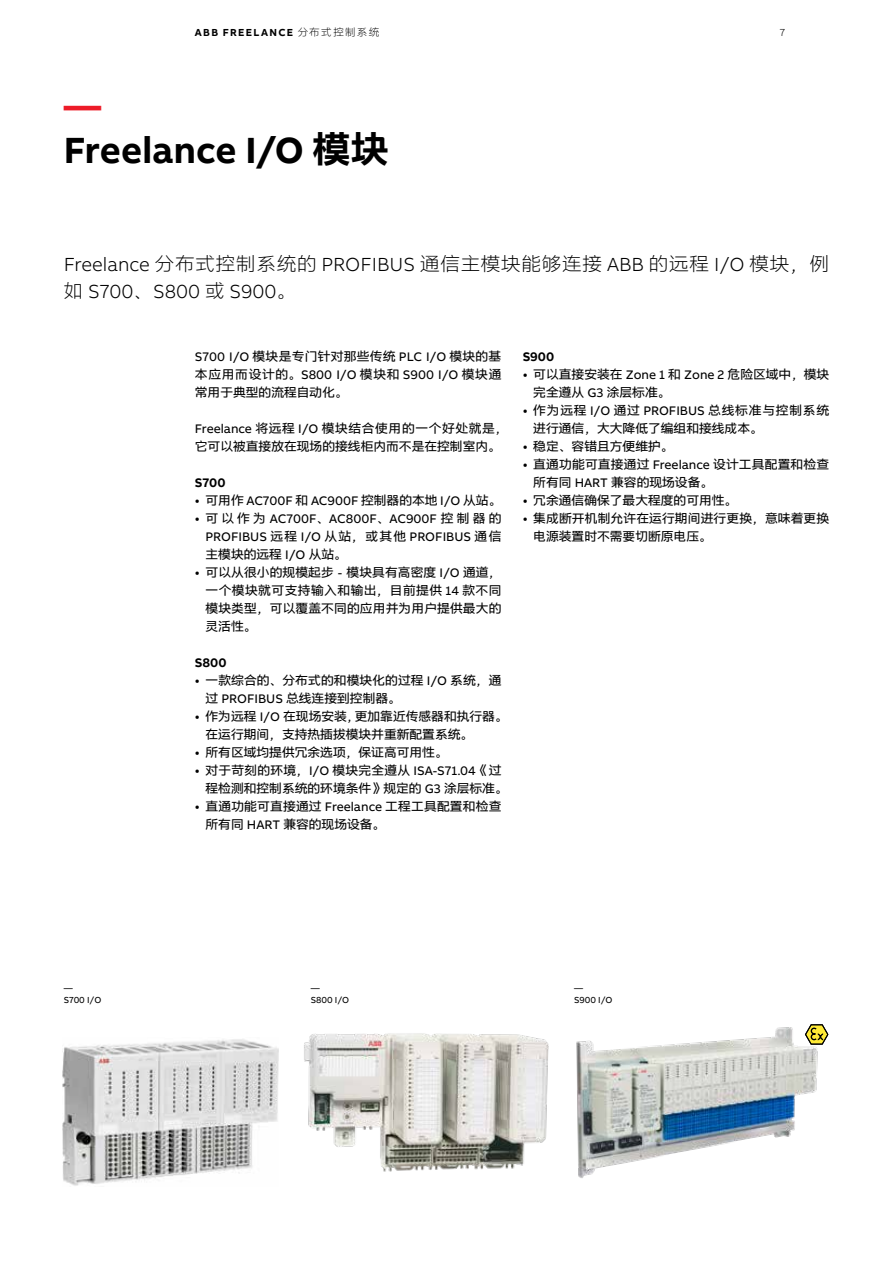
<style>
.page{position:relative;width:893px;height:1263px;background:#fff}
.page>*{position:absolute;margin:0;border:0;box-sizing:border-box;transform-origin:0 0}
.t1{font:700 37.5px "AB Bvoice CNSG";color:#000}
.t2{font:700 37.5px "AB Bvoice CNSG";color:#ed1b28}
.t3{font:300 19.5px/27px "AB Bvoice CNSG";color:#000}
.t4{font:12.75px/18px "AB Bvoice CNSG";color:#000}
.t5{font:700 12.75px "AB Bvoice CNSG";color:#000}
.t6{font:700 10.5px "AB Bvoice CNSG";letter-spacing:.13em;color:#000}
.t7{font:300 10.5px "AB Bvoice CNSG";color:#000}
.t8{font:9px/12px "AB Bvoice CNSG";color:#000}
.s1{font-weight:300}
.s2{font-family:"Minion Pro"}
</style>
<div class="page">
<img style="left:278px;top:1033px;width:271px;height:139px">
<img style="left:576px;top:1027px;width:247px;height:151px">
<svg style="left:805px;top:1024px;width:23px;height:20px"></svg>
<img style="left:63px;top:1039px;width:215px;height:147px">
<p class="t6" style="left:195px;top:26px;width:186px">ABB FREELANCE <span class="s1">分布式控制系统</span></p>
<p class="t7" style="left:780px;top:26px;width:7px">7</p>
<h1 class="t2" style="left:64px;top:82px;width:39px">—</h1>
<h1 class="t1" style="left:64px;top:127px;width:326px">Freelance I/O 模块</h1>
<h2 class="t3" style="left:64px;top:251px;width:767px">Freelance 分布式控制系统的 PROFIBUS 通信主模块能够连接 ABB 的远程 I/O 模块，例如 S700、S800 或 S900。</h2>
<p class="t4" style="left:195px;top:347px;width:308px;text-align:justify">S700 I/O 模块是专门针对那些传统 PLC I/O 模块的基本应用而设计的。S800 I/O 模块和 S900 I/O 模块通常用于典型的流程自动化。</p>
<p class="t4" style="left:195px;top:419px;width:314px">Freelance 将远程 I/O 模块结合使用的一个好处就是，它可以被直接放在现场的接线柜内而不是在控制室内。</p>
<p class="t5" style="left:195px;top:475px;width:32px">S700</p>
<p class="t4" style="left:195px;top:491px;width:308px"><span class="s2">•</span> 可用作 AC700F 和 AC900F 控制器的本地 I/O 从站。</p>
<p class="t4" style="left:206px;top:509px;width:297px;text-align:justify;text-indent:-11px"><span class="s2">•</span> 可以作为 AC700F、AC800F、AC900F 控制器的PROFIBUS 远程 I/O 从站，或其他 PROFIBUS 通信主模块的远程 I/O 从站。</p>
<p class="t4" style="left:206px;top:563px;width:297px;text-align:justify;text-indent:-11px"><span class="s2">•</span> 可以从很小的规模起步 - 模块具有高密度 I/O 通道，一个模块就可支持输入和输出，目前提供 14 款不同模块类型，可以覆盖不同的应用并为用户提供最大的灵活性。</p>
<p class="t5" style="left:195px;top:655px;width:33px">S800</p>
<p class="t4" style="left:206px;top:671px;width:297px;text-indent:-11px"><span class="s2">•</span> 一款综合的、分布式的和模块化的过程 I/O 系统，通过 PROFIBUS 总线连接到控制器。</p>
<p class="t4" style="left:206px;top:707px;width:304px;text-indent:-11px"><span class="s2">•</span> 作为远程 I/O 在现场安装，更加靠近传感器和执行器。在运行期间，支持热插拔模块并重新配置系统。</p>
<p class="t4" style="left:195px;top:743px;width:254px"><span class="s2">•</span> 所有区域均提供冗余选项，保证高可用性。</p>
<p class="t4" style="left:206px;top:761px;width:304px;text-indent:-11px"><span class="s2">•</span> 对于苛刻的环境，I/O 模块完全遵从 ISA-S71.04《过程检测和控制系统的环境条件》规定的 G3 涂层标准。</p>
<p class="t4" style="left:206px;top:797px;width:297px;text-indent:-11px"><span class="s2">•</span> 直通功能可直接通过 Freelance 工程工具配置和检查所有同 HART 兼容的现场设备。</p>
<p class="t5" style="left:523px;top:349px;width:33px">S900</p>
<p class="t4" style="left:533px;top:365px;width:297px;text-indent:-11px"><span class="s2">•</span> 可以直接安装在 Zone 1 和 Zone 2 危险区域中，模块完全遵从 G3 涂层标准。</p>
<p class="t4" style="left:533px;top:401px;width:297px;text-indent:-11px"><span class="s2">•</span> 作为远程 I/O 通过 PROFIBUS 总线标准与控制系统进行通信，大大降低了编组和接线成本。</p>
<p class="t4" style="left:523px;top:437px;width:152px"><span class="s2">•</span> 稳定、容错且方便维护。</p>
<p class="t4" style="left:533px;top:455px;width:297px;text-indent:-11px"><span class="s2">•</span> 直通功能可直接通过 Freelance 设计工具配置和检查所有同 HART 兼容的现场设备。</p>
<p class="t4" style="left:523px;top:491px;width:216px"><span class="s2">•</span> 冗余通信确保了最大程度的可用性。</p>
<p class="t4" style="left:533px;top:509px;width:297px;text-indent:-11px"><span class="s2">•</span> 集成断开机制允许在运行期间进行更换，意味着更换电源装置时不需要切断原电压。</p>
<p class="t8" style="left:64px;top:982px;width:39px">—<br>S700 I/O</p>
<p class="t8" style="left:311px;top:982px;width:40px">—<br>S800 I/O</p>
<p class="t8" style="left:574px;top:982px;width:40px">—<br>S900 I/O</p>
</div>
